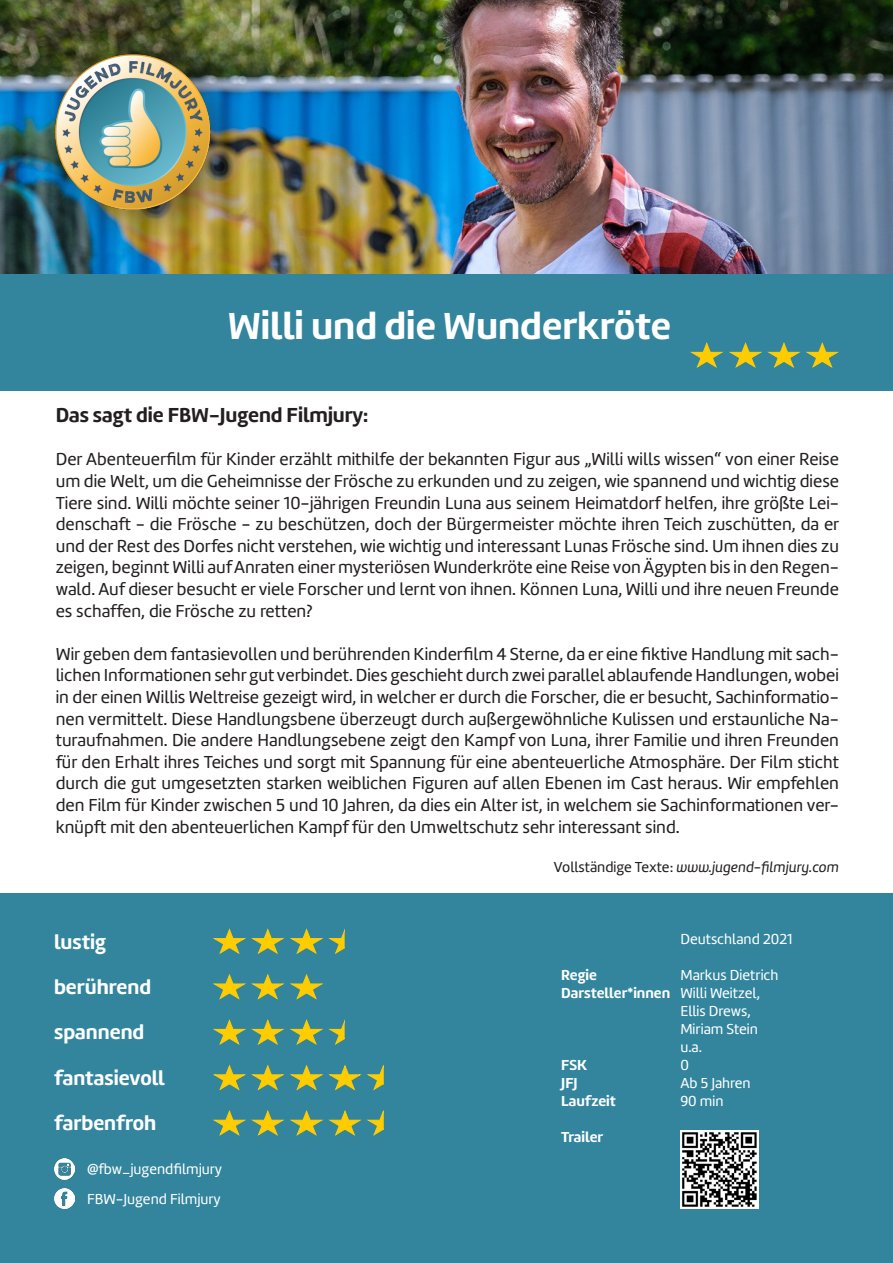
<style>
.page{position:relative;width:893px;height:1263px;background:#fff}
.page>*{position:absolute;margin:0;border:0;box-sizing:border-box;transform-origin:0 0}
.t1{font:39px "Amelia Basic Bold";color:#fff}
.t2{font:21px "Amelia Basic Bold";color:#fff}
.t3{font:21px "Amelia Basic Bold";color:#231f20}
.t4{font:18px/21.6px "Amelia Basic";color:#231f20;text-align:justify}
.t5{font:15px "Amelia Basic";color:#fff}
.t6{font:15px "Amelia Basic Bold";color:#fff}
.t7{font:15px "Amelia Basic Italic";color:#231f20}
.s1{font-family:"Amelia Basic"}
</style>
<div class="page">
<img style="left:0;top:0;width:893px;height:274px">
<div style="left:27px;top:26px;width:228px;height:229px;background:#231f20;opacity:.52"></div>
<img style="left:45px;top:46px;width:174px;height:173px">
<div style="left:0;top:274px;width:893px;height:117px;background:#32859d"></div>
<div style="left:0;top:893px;width:893px;height:370px;background:#32859d"></div>
<img style="left:54px;top:1159px;width:20px;height:20px">
<img style="left:54px;top:1189px;width:20px;height:20px">
<svg style="left:690px;top:342px;width:149px;height:26px"></svg>
<svg style="left:213px;top:974px;width:111px;height:26px"></svg>
<svg style="left:213px;top:928px;width:132px;height:26px"></svg>
<svg style="left:213px;top:1019px;width:132px;height:26px"></svg>
<svg style="left:213px;top:1064px;width:171px;height:26px"></svg>
<svg style="left:213px;top:1110px;width:171px;height:26px"></svg>
<img style="left:680px;top:1130px;width:79px;height:79px">
<p class="t1" style="left:228px;top:303px;width:445px">Willi und die Wunderkröte</p>
<p class="t3" style="left:56px;top:403px;width:314px">Das sagt die FBW-Jugend Filmjury:</p>
<p class="t4" style="left:56px;top:449px;width:785px">Der Abenteuerfilm für Kinder erzählt mithilfe der bekannten Figur aus „Willi wills wissen“ von einer Reise um die Welt, um die Geheimnisse der Frösche zu erkunden und zu zeigen, wie spannend und wichtig diese Tiere sind. Willi möchte seiner 10-jährigen Freundin Luna aus seinem Heimatdorf helfen, ihre größte Lei&shy;denschaft - die Frösche - zu beschützen, doch der Bürgermeister möchte ihren Teich zuschütten, da er und der Rest des Dorfes nicht verstehen, wie wichtig und interessant Lunas Frösche sind. Um ihnen dies zu zeigen, beginnt Willi auf Anraten einer mysteriösen Wunderkröte eine Reise von Ägypten bis in den Regen&shy;wald. Auf dieser besucht er viele Forscher und lernt von ihnen. Können Luna, Willi und ihre neuen Freunde es schaffen, die Frösche zu retten?</p>
<p class="t4" style="left:56px;top:643px;width:785px">Wir geben dem fantasievollen und berührenden Kinderfilm 4 Sterne, da er eine fiktive Handlung mit sach&shy;lichen Informationen sehr gut verbindet. Dies geschieht durch zwei parallel ablaufende Handlungen, wobei in der einen Willis Weltreise gezeigt wird, in welcher er durch die Forscher, die er besucht, Sachinformatio&shy;nen vermittelt. Diese Handlungsbene überzeugt durch außergewöhnliche Kulissen und erstaunliche Na&shy;turaufnahmen. Die andere Handlungsebene zeigt den Kampf von Luna, ihrer Familie und ihren Freunden für den Erhalt ihres Teiches und sorgt mit Spannung für eine abenteuerliche Atmosphäre. Der Film sticht durch die gut umgesetzten starken weiblichen Figuren auf allen Ebenen im Cast heraus. Wir empfehlen den Film für Kinder zwischen 5 und 10 Jahren, da dies ein Alter ist, in welchem sie Sachinformationen ver&shy;knüpft mit den abenteuerlichen Kampf für den Umweltschutz sehr interessant sind.</p>
<p class="t7" style="left:554px;top:858px;width:287px"><span class="s1">Vollständige Texte:</span> www.jugend-filmjury.com</p>
<p class="t2" style="left:54px;top:929px;width:54px">lustig</p>
<p class="t2" style="left:54px;top:974px;width:99px">berührend</p>
<p class="t2" style="left:54px;top:1020px;width:92px">spannend</p>
<p class="t2" style="left:54px;top:1066px;width:112px">fantasievoll</p>
<p class="t2" style="left:54px;top:1111px;width:104px">farbenfroh</p>
<p class="t5" style="left:87px;top:1160px;width:136px">@fbw_jugendfilmjury</p>
<p class="t5" style="left:87px;top:1190px;width:135px">FBW-Jugend Filmjury</p>
<p class="t6" style="left:561px;top:966px;width:37px">Regie</p>
<p class="t6" style="left:561px;top:984px;width:110px">Darsteller*innen</p>
<p class="t6" style="left:561px;top:1056px;width:27px">FSK</p>
<p class="t6" style="left:561px;top:1074px;width:18px">JFJ</p>
<p class="t6" style="left:561px;top:1092px;width:56px">Laufzeit</p>
<p class="t6" style="left:561px;top:1128px;width:44px">Trailer</p>
<p class="t5" style="left:680px;top:930px;width:114px">Deutschland 2021</p>
<p class="t5" style="left:680px;top:966px;width:100px">Markus Dietrich</p>
<p class="t5" style="left:680px;top:984px;width:81px">Willi Weitzel,</p>
<p class="t5" style="left:680px;top:1002px;width:72px">Ellis Drews,</p>
<p class="t5" style="left:680px;top:1020px;width:79px">Miriam Stein</p>
<p class="t5" style="left:680px;top:1038px;width:23px">u.a.</p>
<p class="t5" style="left:680px;top:1056px;width:10px">0</p>
<p class="t5" style="left:680px;top:1074px;width:72px">Ab 5 Jahren</p>
<p class="t5" style="left:680px;top:1092px;width:45px">90 min</p>
</div>
